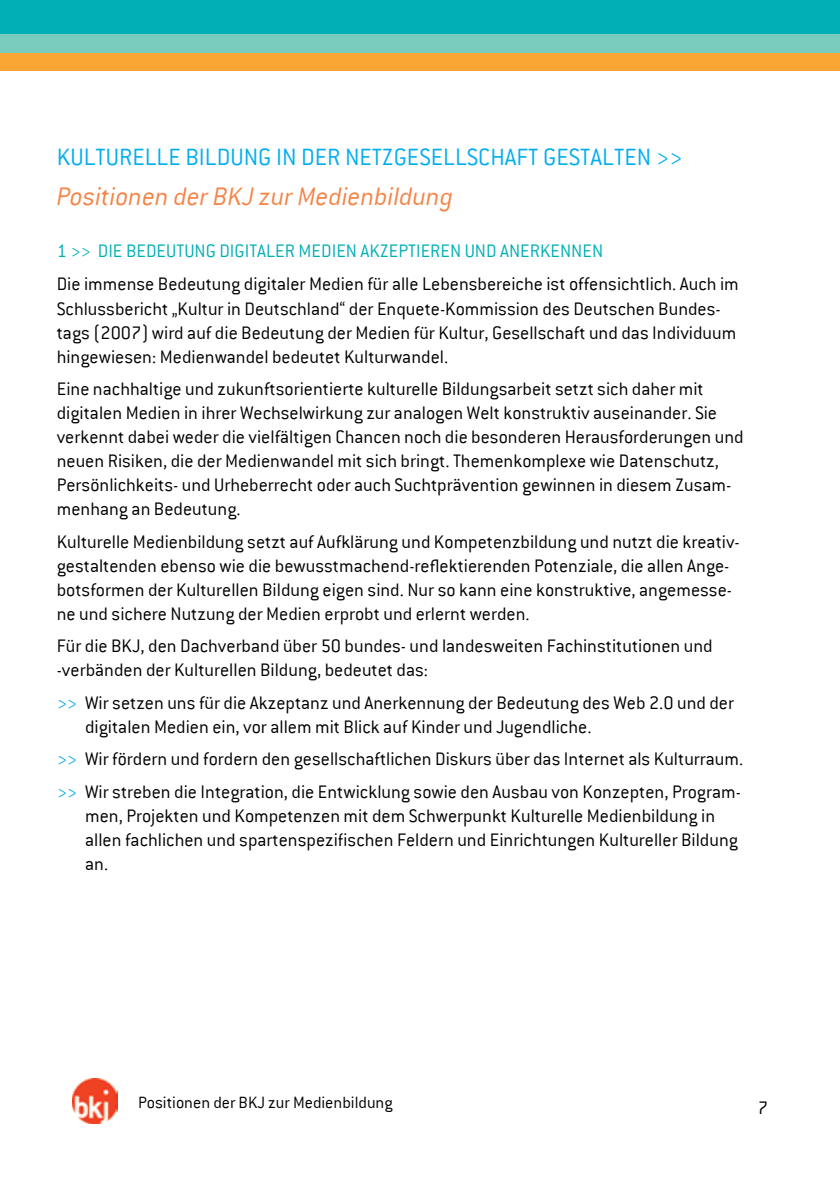
<style>
.page{position:relative;width:840px;height:1191px;background:#fff}
.page>*{position:absolute;margin:0;border:0;box-sizing:border-box;transform-origin:0 0}
.t1{font:italic 300 28px "ITC Conduit LTCE";color:#f58345}
.t2{font:300 26px "ITC Conduit LTCE";color:#00aeef}
.t3{font:300 20px/24px "ITC Conduit LTCE";color:#000}
.t4{font:300 20px "ITC Conduit LTCE";color:#00afb5}
.t5{font:300 18px "ITC Conduit LTCE";color:#000}
.s1{color:#00aeef}
</style>
<div class="page">
<div style="left:0;top:0;width:839px;height:34px;background:#00afb5"></div>
<div style="left:0;top:34px;width:839px;height:28px;background:#79cbbd"></div>
<div style="left:0;top:54px;width:839px;height:17px;background:#faa634"></div>
<img style="left:72px;top:1079px;width:45px;height:44px">
<h2 class="t2" style="left:57px;top:142px;width:626px">KULTURELLE BILDUNG IN DER NETZGESELLSCHAFT GESTALTEN &gt;&gt;</h2>
<h1 class="t1" style="left:57px;top:180px;width:398px">Positionen der BKJ zur Medienbildung</h1>
<p class="t4" style="left:57px;top:240px;width:547px">1 &gt;&gt; DIE BEDEUTUNG DIGITALER MEDIEN AKZEPTIEREN UND ANERKENNEN</p>
<p class="t3" style="left:57px;top:272px;width:683px">Die immense Bedeutung digitaler Medien für alle Lebensbereiche ist offensichtlich. Auch im Schlussbericht „Kultur in Deutschland“ der Enquete-Kommission des Deutschen Bundes&shy;tags (2007) wird auf die Bedeutung der Medien für Kultur, Gesellschaft und das Individuum hingewiesen: Medienwandel bedeutet Kulturwandel.</p>
<p class="t3" style="left:57px;top:377px;width:688px">Eine nachhaltige und zukunftsorientierte kulturelle Bildungsarbeit setzt sich daher mit digitalen Medien in ihrer Wechselwirkung zur analogen Welt konstruktiv auseinander. Sie verkennt dabei weder die vielfältigen Chancen noch die besonderen Herausforderungen und neuen Risiken, die der Medienwandel mit sich bringt. Themenkomplexe wie Datenschutz, Persönlichkeits- und Urheberrecht oder auch Suchtprävention gewinnen in diesem Zusam&shy;menhang an Bedeutung.</p>
<p class="t3" style="left:57px;top:529px;width:684px">Kulturelle Medienbildung setzt auf Aufklärung und Kompetenzbildung und nutzt die kreativ&shy;gestaltenden ebenso wie die bewusstmachend-reflektierenden Potenziale, die allen Ange&shy;botsformen der Kulturellen Bildung eigen sind. Nur so kann eine konstruktive, angemesse&shy;ne und sichere Nutzung der Medien erprobt und erlernt werden.</p>
<p class="t3" style="left:57px;top:634px;width:657px">Für die BKJ, den Dachverband über 50 bundes- und landesweiten Fachinstitutionen und -verbänden der Kulturellen Bildung, bedeutet das:</p>
<p class="t3" style="left:85px;top:690px;width:650px;text-indent:-28px"><span class="s1">&gt;&gt;</span> Wir setzen uns für die Akzeptanz und Anerkennung der Bedeutung des Web 2.0 und der digitalen Medien ein, vor allem mit Blick auf Kinder und Jugendliche.</p>
<p class="t3" style="left:57px;top:742px;width:687px;line-height:32.4px"><span class="s1">&gt;&gt;</span> Wir fördern und fordern den gesellschaftlichen Diskurs über das Internet als Kulturraum. <span class="s1">&gt;&gt;</span> Wir streben die Integration, die Entwicklung sowie den Ausbau von Konzepten, Program-</p>
<p class="t3" style="left:85px;top:803px;width:654px">men, Projekten und Kompetenzen mit dem Schwerpunkt Kulturelle Medienbildung in allen fachlichen und spartenspezifischen Feldern und Einrichtungen Kultureller Bildung an.</p>
<p class="t5" style="left:138px;top:1092px;width:256px">Positionen der BKJ zur Medienbildung</p>
<p class="t3" style="left:757px;top:1096px;width:12px">7</p>
</div>
